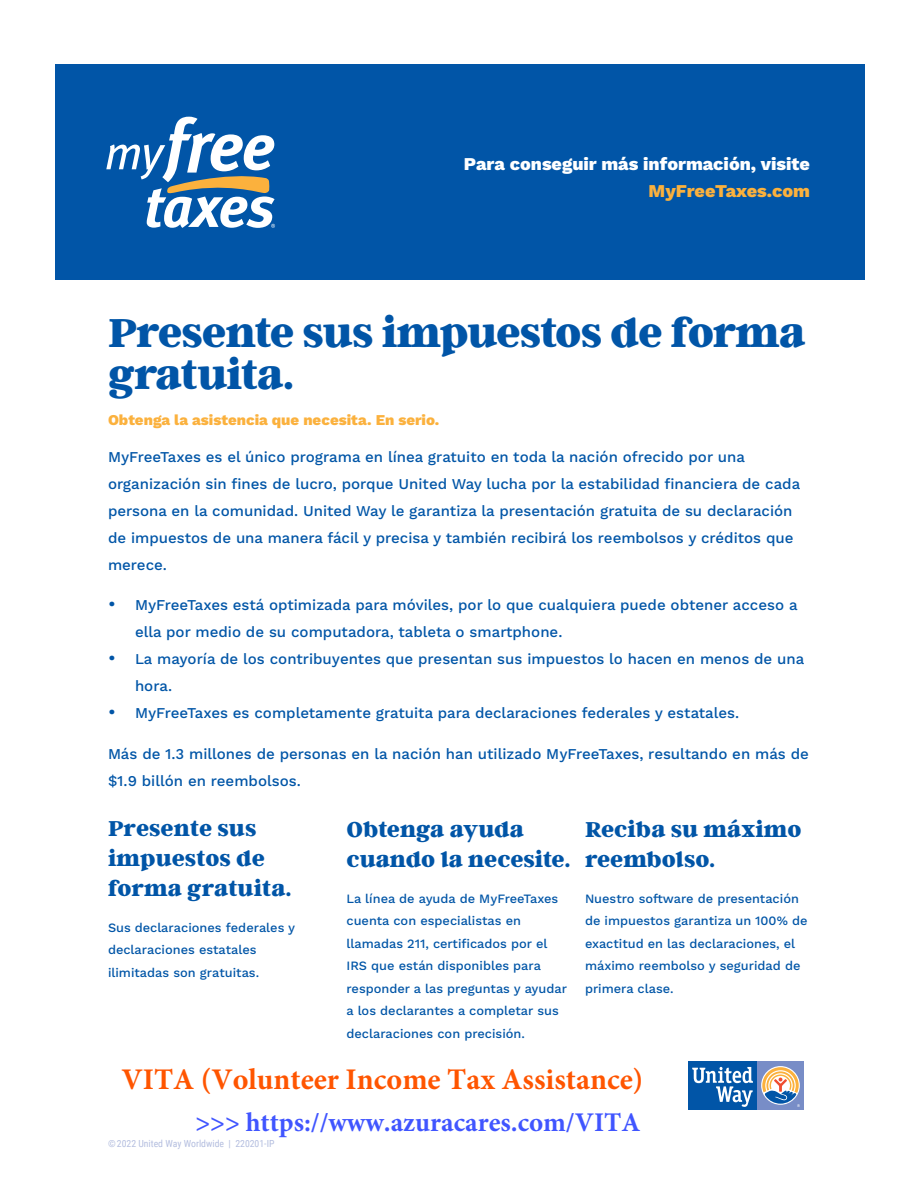
<style>
.page{position:relative;width:918px;height:1188px;background:#fff}
.page>*{position:absolute;margin:0;border:0;box-sizing:border-box;transform-origin:0 0}
.Body{font:800 45px "Argent CF";letter-spacing:-.025em;color:#0155a7}
.t1{font:700 30px "Minion Pro";color:#f50}
.t2{font:700 27px "Minion Pro";color:#4055ff}
.QUOTE{font:800 24px/30px "Argent CF";color:#0155a7}
.t3{font:800 18px/27px "Work Sans";color:#fff;text-align:right}
.Body-2{font:500 15px/27px "Work Sans";color:#0155a7}
.Body-3{font:800 15px "Work Sans";color:#fbb13d}
.QUOTE-2{font:500 12.75px/22.5px "Work Sans";color:#0155a7}
.QUOTE-3{font:9.75px "Roboto Condensed";color:#b4bedf}
.s1{color:#fbb13d}
.s2{font-size:18px}
</style>
<div class="page">
<div style="left:55px;top:64px;width:810px;height:216px;background:#0155a7"></div>
<svg style="left:106px;top:117px;width:169px;height:111px"></svg>
<div style="left:757px;top:1061px;width:47px;height:49px;background:#788dc7"></div>
<div style="left:689px;top:1061px;width:68px;height:49px;background:#0155a7"></div>
<svg style="left:761px;top:1066px;width:39px;height:39px"></svg>
<svg style="left:692px;top:1067px;width:61px;height:40px"></svg>
<svg style="left:762px;top:1067px;width:38px;height:40px"></svg>
<p class="t3" style="left:464px;top:151px;width:348px">Para conseguir más información, visite<br><span class="s1">MyFreeTaxes.com</span></p>
<p class="Body" style="left:108px;top:308px;width:699px">Presente sus impuestos de forma</p>
<p class="Body" style="left:108px;top:350px;width:188px">gratuita.</p>
<p class="Body-3" style="left:108px;top:412px;width:333px">Obtenga la asistencia que necesita. En serio.</p>
<p class="Body-2" style="left:108px;top:444px;width:694px">MyFreeTaxes es el único programa en línea gratuito en toda la nación ofrecido por una organización sin fines de lucro, porque United Way lucha por la estabilidad financiera de cada persona en la comunidad. United Way le garantiza la presentación gratuita de su declaración de impuestos de una manera fácil y precisa y también recibirá los reembolsos y créditos que merece.</p>
<p class="Body-2" style="left:135px;top:592px;width:664px;text-indent:-27px"><span class="s2">•</span> MyFreeTaxes está optimizada para móviles, por lo que cualquiera puede obtener acceso a ella por medio de su computadora, tableta o smartphone.</p>
<p class="Body-2" style="left:135px;top:646px;width:671px;text-indent:-27px"><span class="s2">•</span> La mayoría de los contribuyentes que presentan sus impuestos lo hacen en menos de una hora.</p>
<p class="Body-2" style="left:108px;top:700px;width:633px"><span class="s2">•</span> MyFreeTaxes es completamente gratuita para declaraciones federales y estatales.</p>
<p class="Body-2" style="left:108px;top:741px;width:702px">Más de 1.3 millones de personas en la nación han utilizado MyFreeTaxes, resultando en más de $1.9 billón en reembolsos.</p>
<p class="QUOTE" style="left:108px;top:815px;width:185px">Presente sus impuestos de forma gratuita.</p>
<p class="QUOTE-2" style="left:108px;top:917px;width:189px">Sus declaraciones federales y declaraciones estatales ilimitadas son gratuitas.</p>
<p class="QUOTE" style="left:346px;top:816px;width:226px">Obtenga ayuda cuando la necesite.</p>
<p class="QUOTE-2" style="left:346px;top:888px;width:222px">La línea de ayuda de MyFreeTaxes cuenta con especialistas en llamadas 211, certificados por el<br>IRS que están disponibles para responder a las preguntas y ayudar a los declarantes a completar sus declaraciones con precisión.</p>
<p class="QUOTE" style="left:585px;top:816px;width:218px">Reciba su máximo reembolso.</p>
<p class="QUOTE-2" style="left:585px;top:888px;width:224px">Nuestro software de presentación de impuestos garantiza un 100% de exactitud en las declaraciones, el máximo reembolso y seguridad de primera clase.</p>
<h2 class="t1" style="left:121px;top:1058px;width:524px">VITA (Volunteer Income Tax Assistance)</h2>
<h3 class="t2" style="left:196px;top:1104px;width:447px">&gt;&gt;&gt; https://www.azuracares.com/VITA</h3>
<p class="QUOTE-3" style="left:108px;top:1137px;width:168px">© 2022 United Way Worldwide | 220201-IP</p>
</div>
